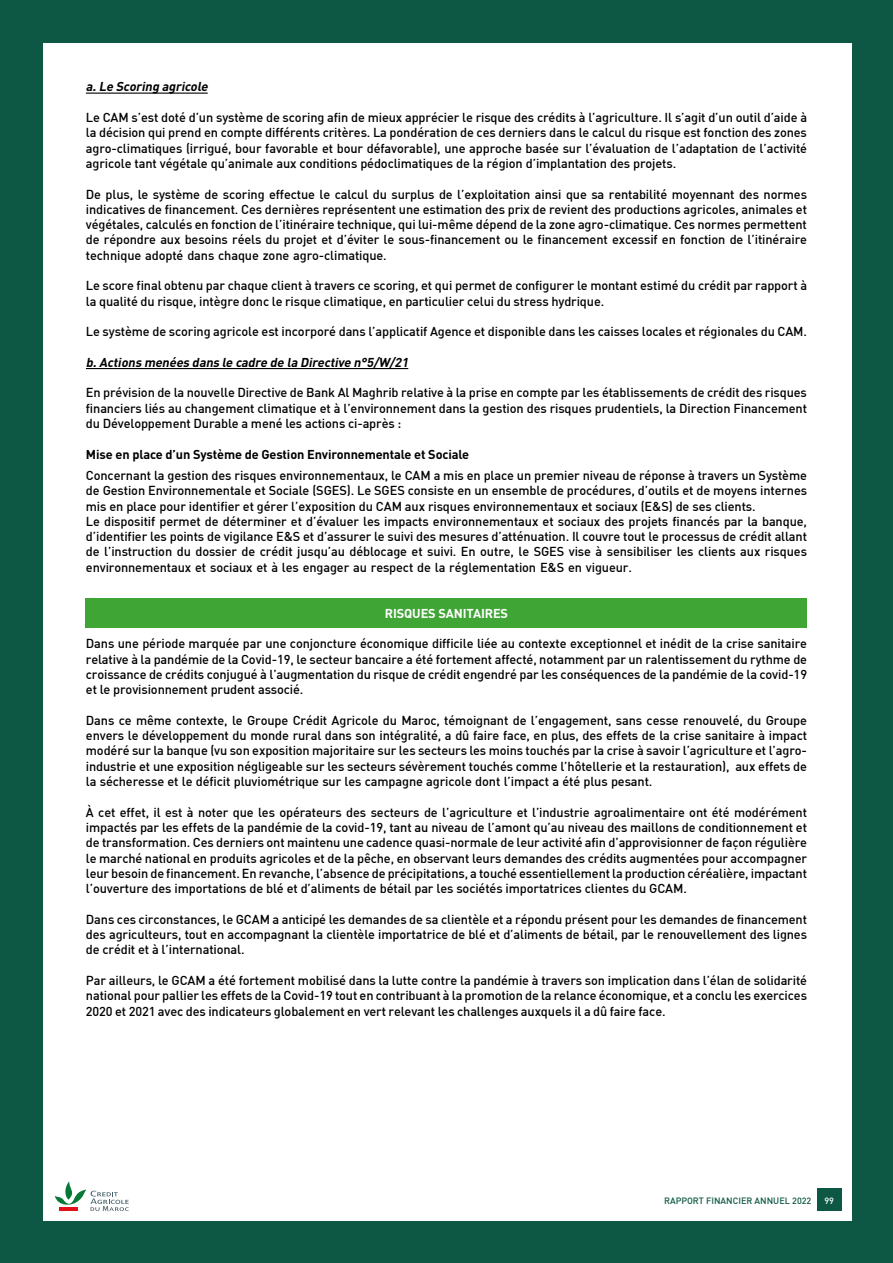
<style>
.page{position:relative;width:893px;height:1263px;background:#0d5844}
.page>*{position:absolute;margin:0;border:0;box-sizing:border-box;transform-origin:0 0}
.t1{font:500 12.75px/15.3px "DIN";letter-spacing:-.01em;color:#000;text-align:justify}
.t2{font:italic 700 12.75px "DIN";color:#000}
.t3{font:700 12.75px "DIN";letter-spacing:-.01em;color:#000}
.t4{font:700 12.75px "DIN";letter-spacing:-.01em;color:#fff}
.t5{font:500 9px "DIN";color:#0d5844}
.t6{font:500 9px "DIN";color:#fff}
</style>
<div class="page">
<div style="left:44px;top:43px;width:808px;height:1177px;background:#fff"></div>
<div style="left:817px;top:1188px;width:24px;height:23px;background:#0d5844"></div>
<svg style="left:55px;top:1181px;width:74px;height:30px"></svg>
<div style="left:86px;top:599px;width:721px;height:29px;background:#3fa535"></div>
<hr style="left:86px;top:93px;width:122px;height:1px;background:#000">
<hr style="left:86px;top:368px;width:322px;height:1px;background:#000">
<p class="t2" style="left:86px;top:78px;width:126px">a.Le Scoring agricole</p>
<p class="t1" style="left:86px;top:109px;width:723px">Le CAM s’est doté d’un système de scoring afin de mieux apprécier le risque des crédits à l’agriculture. Il s’agit d’un outil d’aide à la décision qui prend en compte différents critères. La pondération de ces derniers dans le calcul du risque est fonction des zones agro-climatiques (irrigué, bour favorable et bour défavorable), une approche basée sur l’évaluation de l’adaptation de l’activité agricole tant végétale qu’animale aux conditions pédoclimatiques de la région d’implantation des projets.</p>
<p class="t1" style="left:86px;top:186px;width:723px">De plus, le système de scoring effectue le calcul du surplus de l’exploitation ainsi que sa rentabilité moyennant des normes indicatives de financement. Ces dernières représentent une estimation des prix de revient des productions agricoles, animales et végétales, calculés en fonction de l’itinéraire technique, qui lui-même dépend de la zone agro-climatique. Ces normes permettent de répondre aux besoins réels du projet et d’éviter le sous-financement ou le financement excessif en fonction de l’itinéraire technique adopté dans chaque zone agro-climatique.</p>
<p class="t1" style="left:86px;top:278px;width:723px">Le score final obtenu par chaque client à travers ce scoring, et qui permet de configurer le montant estimé du crédit par rapport à la qualité du risque, intègre donc le risque climatique, en particulier celui du stress hydrique.</p>
<p class="t1" style="left:86px;top:324px;width:723px">Le système de scoring agricole est incorporé dans l’applicatif Agence et disponible dans les caisses locales et régionales du CAM.</p>
<p class="t2" style="left:86px;top:354px;width:327px">b.Actions menées dans le cadre de la Directive n°5/W/21</p>
<p class="t1" style="left:86px;top:385px;width:723px">En prévision de la nouvelle Directive de Bank Al Maghrib relative à la prise en compte par les établissements de crédit des risques financiers liés au changement climatique et à l’environnement dans la gestion des risques prudentiels, la Direction Financement du Développement Durable a mené les actions ci-après :</p>
<p class="t3" style="left:86px;top:446px;width:385px">Mise en place d’un Système de Gestion Environnementale et Sociale</p>
<p class="t1" style="left:86px;top:467px;width:723px;text-align:left">Concernant la gestion des risques environnementaux, le CAM a mis en place un premier niveau de réponse à travers un Système de Gestion Environnementale et Sociale (SGES). Le SGES consiste en un ensemble de procédures, d’outils et de moyens internes mis en place pour identifier et gérer l’exposition du CAM aux risques environnementaux et sociaux (E&amp;S) de ses clients.<br>Le dispositif permet de déterminer et d’évaluer les impacts environnementaux et sociaux des projets financés par la banque, d’identifier les points de vigilance E&amp;S et d’assurer le suivi des mesures d’atténuation. Il couvre tout le processus de crédit allant de l’instruction du dossier de crédit jusqu’au déblocage et suivi. En outre, le SGES vise à sensibiliser les clients aux risques environnementaux et sociaux et à les engager au respect de la réglementation E&amp;S en vigueur.</p>
<p class="t4" style="left:385px;top:605px;width:125px">RISQUES SANITAIRES</p>
<p class="t1" style="left:86px;top:636px;width:723px">Dans une période marquée par une conjoncture économique difficile liée au contexte exceptionnel et inédit de la crise sanitaire relative à la pandémie de la Covid-19, le secteur bancaire a été fortement affecté, notamment par un ralentissement du rythme de croissance de crédits conjugué à l’augmentation du risque de crédit engendré par les conséquences de la pandémie de la covid-19 et le provisionnement prudent associé.</p>
<p class="t1" style="left:86px;top:712px;width:723px">Dans ce même contexte, le Groupe Crédit Agricole du Maroc, témoignant de l’engagement, sans cesse renouvelé, du Groupe envers le développement du monde rural dans son intégralité, a dû faire face, en plus, des effets de la crise sanitaire à impact modéré sur la banque (vu son exposition majoritaire sur les secteurs les moins touchés par la crise à savoir l’agriculture et l’agro&shy;industrie et une exposition négligeable sur les secteurs sévèrement touchés comme l’hôtellerie et la restauration), aux effets de la sécheresse et le déficit pluviométrique sur les campagne agricole dont l’impact a été plus pesant.</p>
<p class="t1" style="left:86px;top:804px;width:723px">À cet effet, il est à noter que les opérateurs des secteurs de l’agriculture et l’industrie agroalimentaire ont été modérément impactés par les effets de la pandémie de la covid-19, tant au niveau de l’amont qu’au niveau des maillons de conditionnement et de transformation. Ces derniers ont maintenu une cadence quasi-normale de leur activité afin d’approvisionner de façon régulière le marché national en produits agricoles et de la pêche, en observant leurs demandes des crédits augmentées pour accompagner leur besoin de financement. En revanche, l’absence de précipitations, a touché essentiellement la production céréalière, impactant l’ouverture des importations de blé et d’aliments de bétail par les sociétés importatrices clientes du GCAM.</p>
<p class="t1" style="left:86px;top:911px;width:723px">Dans ces circonstances, le GCAM a anticipé les demandes de sa clientèle et a répondu présent pour les demandes de financement des agriculteurs, tout en accompagnant la clientèle importatrice de blé et d’aliments de bétail, par le renouvellement des lignes de crédit et à l’international.</p>
<p class="t1" style="left:86px;top:972px;width:723px">Par ailleurs, le GCAM a été fortement mobilisé dans la lutte contre la pandémie à travers son implication dans l’élan de solidarité national pour pallier les effets de la Covid-19 tout en contribuant à la promotion de la relance économique, et a conclu les exercices 2020 et 2021 avec des indicateurs globalement en vert relevant les challenges auxquels il a dû faire face.</p>
<p class="t5" style="left:664px;top:1195px;width:149px">RAPPORT FINANCIER ANNUEL 2022</p>
<p class="t6" style="left:824px;top:1195px;width:11px">99</p>
</div>
